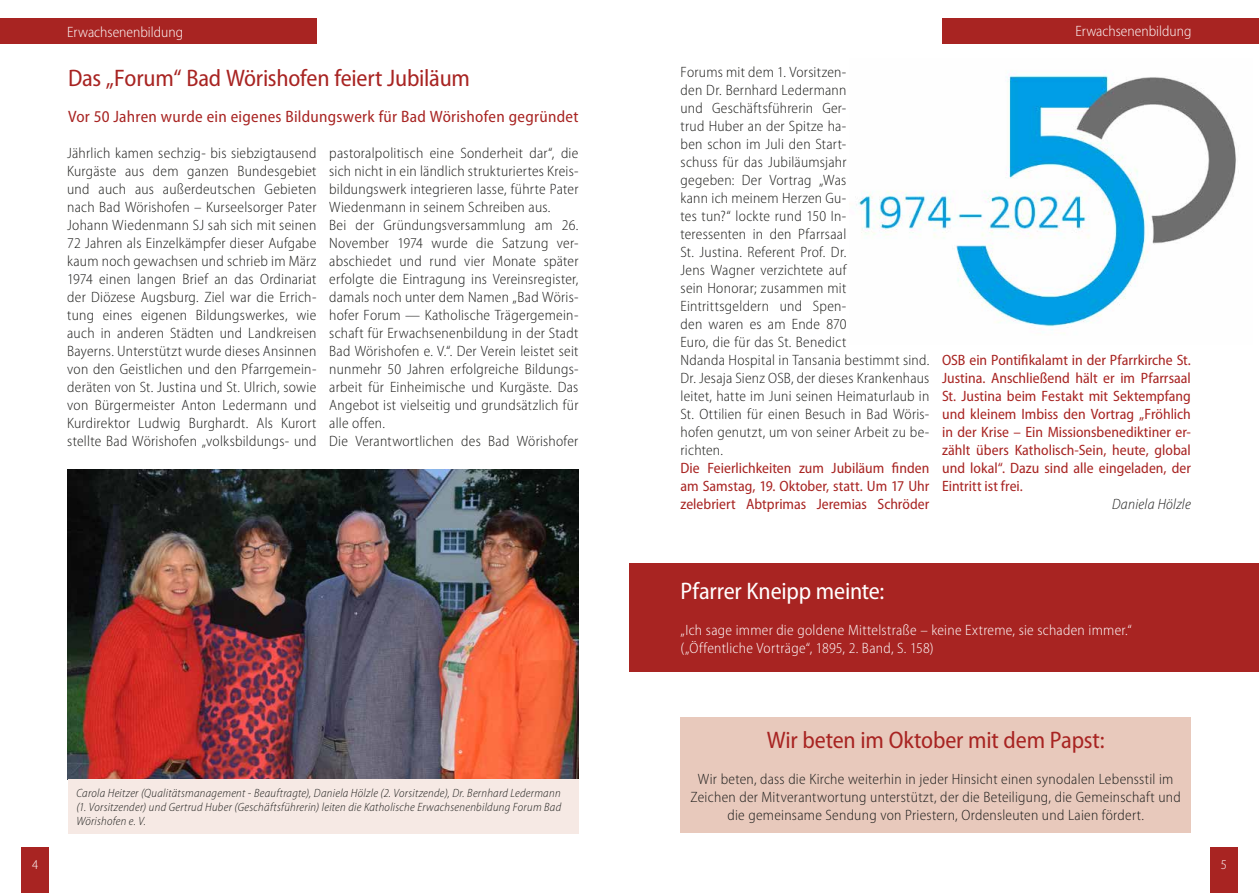
<style>
.page{position:relative;width:1259px;height:893px;background:#fff}
.page>*{position:absolute;margin:0;border:0;box-sizing:border-box;transform-origin:0 0}
.t1{font:semi-condensed 24px "Myriad Pro";letter-spacing:-.01em;color:#a82422}
.t2{font:semi-condensed 24px "Myriad Pro";letter-spacing:-.01em;color:#fff}
.t3{font:semi-condensed 16.5px "Myriad Pro";letter-spacing:.015em;color:#a82422}
.t4{font:300 semi-condensed 15px/18px "Myriad Pro";letter-spacing:.015em;color:#1d1d1b}
.t5{font:semi-condensed 15px/18px "Myriad Pro";color:#a82422;text-align:justify}
.t6{font:300 semi-condensed 15px/18px "Myriad Pro";letter-spacing:.015em;color:#fff}
.t7{font:italic 300 semi-condensed 15px "Myriad Pro";letter-spacing:.015em;color:#1d1d1b}
.t8{font:300 semi-condensed 13.5px "Myriad Pro";color:#fff}
.t9{font:italic 300 semi-condensed 12px/14.4px "Myriad Pro";letter-spacing:.025em;color:#1d1d1b;text-align:justify}
</style>
<div class="page">
<div style="left:680px;top:718px;width:511px;height:115px;background:#e8c9bc"></div>
<div style="left:0;top:18px;width:317px;height:26px;background:#a82422"></div>
<div style="left:942px;top:18px;width:317px;height:26px;background:#a82422"></div>
<div style="left:21px;top:847px;width:28px;height:46px;background:#a82422"></div>
<div style="left:1209px;top:847px;width:28px;height:46px;background:#a82422"></div>
<img style="left:67px;top:470px;width:511px;height:309px">
<img style="left:856px;top:75px;width:380px;height:259px">
<div style="left:68px;top:779px;width:510px;height:55px;background:#f6e9e4"></div>
<div style="left:629px;top:563px;width:630px;height:108px;background:#a82422"></div>
<p class="t6" style="left:67px;top:23px;width:117px">Erwachsenenbildung</p>
<p class="t6" style="left:1075px;top:23px;width:117px">Erwachsenenbildung</p>
<h1 class="t1" style="left:68px;top:65px;width:403px">Das „Forum“ Bad Wörishofen feiert Jubiläum</h1>
<p class="t3" style="left:68px;top:108px;width:512px">Vor 50 Jahren wurde ein eigenes Bildungswerk für Bad Wörishofen gegründet</p>
<p class="t4" style="left:67px;top:144px;width:251px;text-align:justify">Jährlich kamen sechzig- bis siebzigtausend Kurgäste aus dem ganzen Bundesgebiet und auch aus außerdeutschen Gebieten nach Bad Wörishofen – Kurseelsorger Pater Johann Wiedenmann SJ sah sich mit seinen 72 Jahren als Einzelkämpfer dieser Aufgabe kaum noch gewachsen und schrieb im März 1974 einen langen Brief an das Ordinariat der Diözese Augsburg. Ziel war die Errich&shy;tung eines eigenen Bildungswerkes, wie auch in anderen Städten und Landkreisen Bayerns. Unterstützt wurde dieses Ansinnen von den Geistlichen und den Pfarrgemein&shy;deräten von St. Justina und St. Ulrich, sowie von Bürgermeister Anton Ledermann und Kurdirektor Ludwig Burghardt. Als Kurort stellte Bad Wörishofen „volksbildungs- und</p>
<p class="t4" style="left:329px;top:144px;width:251px">pastoralpolitisch eine Sonderheit dar“, die sich nicht in ein ländlich strukturiertes Kreis&shy;bildungswerk integrieren lasse, führte Pater Wiedenmann in seinem Schreiben aus.<br>Bei der Gründungsversammlung am 26.<br>November 1974 wurde die Satzung ver&shy;abschiedet und rund vier Monate später erfolgte die Eintragung ins Vereinsregister, damals noch unter dem Namen „Bad Wöris&shy;hofer Forum — Katholische Trägergemein&shy;schaft für Erwachsenenbildung in der Stadt Bad Wörishofen e. V.“. Der Verein leistet seit nunmehr 50 Jahren erfolgreiche Bildungs&shy;arbeit für Einheimische und Kurgäste. Das Angebot ist vielseitig und grundsätzlich für alle offen.<br>Die Verantwortlichen des Bad Wörishofer</p>
<p class="t4" style="left:680px;top:63px;width:250px">Forums mit dem 1. Vorsitzen-<br>den Dr. Bernhard Ledermann<br>und Geschäftsführerin Ger-<br>trud Huber an der Spitze ha-<br>ben schon im Juli den Start-<br>schuss für das Jubiläumsjahr<br>gegeben: Der Vortrag „Was<br>kann ich meinem Herzen Gu-<br>tes tun?“ lockte rund 150 In-<br>teressenten in den Pfarrsaal<br>St. Justina. Referent Prof. Dr.<br>Jens Wagner verzichtete auf<br>sein Honorar; zusammen mit<br>Eintrittsgeldern und Spen-<br>den waren es am Ende 870<br>Euro, die für das St. Benedict<br>Ndanda Hospital in Tansania bestimmt sind.<br>Dr. Jesaja Sienz OSB, der dieses Krankenhaus leitet, hatte im Juni seinen Heimaturlaub in<br>St. Ottilien für einen Besuch in Bad Wöris&shy;hofen genutzt, um von seiner Arbeit zu be&shy;richten.</p>
<p class="t5" style="left:680px;top:459px;width:250px">Die Feierlichkeiten zum Jubiläum finden am Samstag, 19. Oktober, statt. Um 17 Uhr zelebriert Abtprimas Jeremias Schröder</p>
<p class="t5" style="left:942px;top:351px;width:250px">OSB ein Pontifikalamt in der Pfarrkirche St.<br>Justina. Anschließend hält er im Pfarrsaal St. Justina beim Festakt mit Sektempfang und kleinem Imbiss den Vortrag „Fröhlich in der Krise – Ein Missionsbenediktiner er&shy;zählt übers Katholisch-Sein, heute, global und lokal“. Dazu sind alle eingeladen, der Eintritt ist frei.</p>
<p class="t7" style="left:1112px;top:496px;width:80px">Daniela Hölzle</p>
<p class="t9" style="left:76px;top:786px;width:486px">Carola Heitzer (Qualitätsmanagement - Beauftragte), Daniela Hölzle (2. Vorsitzende), Dr. Bernhard Ledermann (1. Vorsitzender) und Gertrud Huber (Geschäftsführerin) leiten die Katholische Erwachsenenbildung Forum Bad Wörishofen e. V.</p>
<h1 class="t2" style="left:680px;top:578px;width:205px">Pfarrer Kneipp meinte:</h1>
<p class="t6" style="left:680px;top:621px;width:453px">„Ich sage immer die goldene Mittelstraße – keine Extreme, sie schaden immer.“ („Öffentliche Vorträge“, 1895, 2. Band, S. 158)</p>
<h1 class="t1" style="left:766px;top:727px;width:339px">Wir beten im Oktober mit dem Papst:</h1>
<p class="t4" style="left:690px;top:771px;width:491px;text-align:center">Wir beten, dass die Kirche weiterhin in jeder Hinsicht einen synodalen Lebensstil im<br>Zeichen der Mitverantwortung unterstützt, der die Beteiligung, die Gemeinschaft und die gemeinsame Sendung von Priestern, Ordensleuten und Laien fördert.</p>
<p class="t8" style="left:32px;top:857px;width:8px">4</p>
<p class="t8" style="left:1220px;top:857px;width:8px">5</p>
</div>
